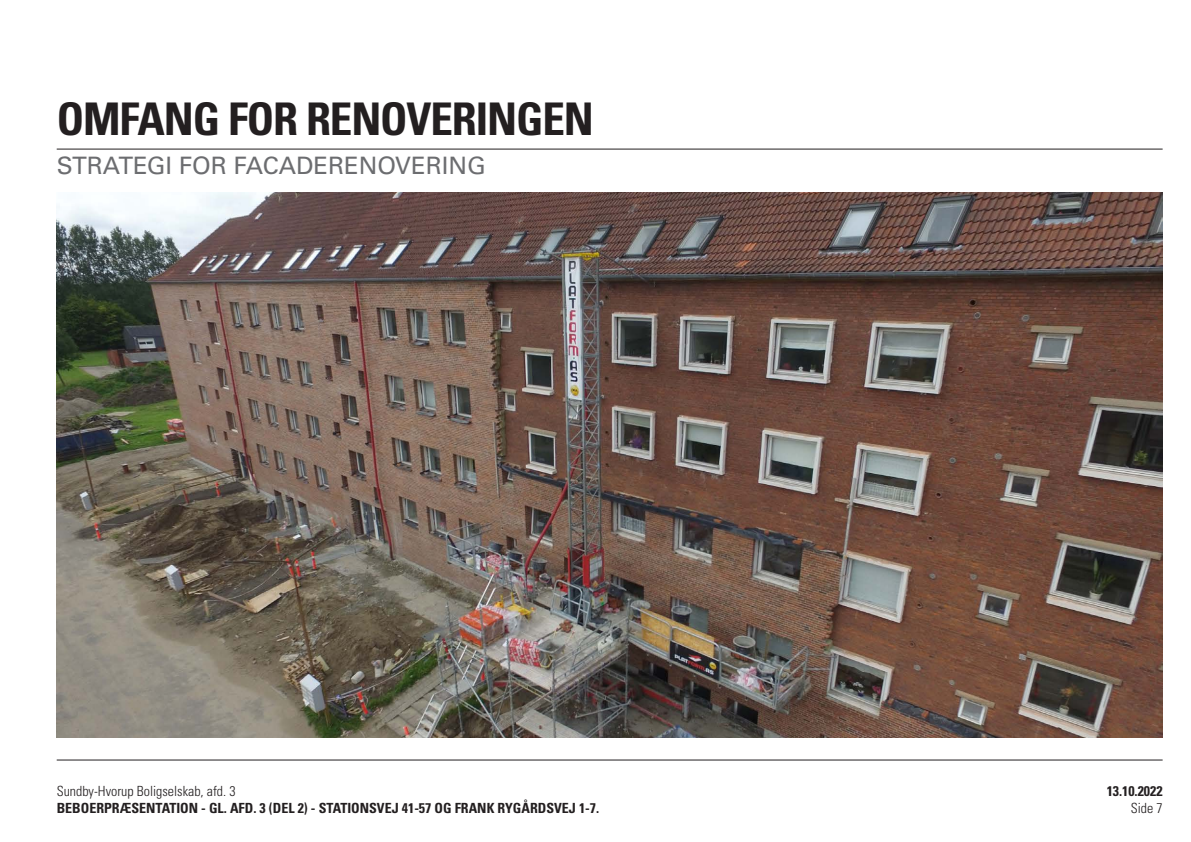
<style>
.page{position:relative;width:1191px;height:842px;background:#fff}
.page>*{position:absolute;margin:0;border:0;box-sizing:border-box;transform-origin:0 0}
.Afsnit_overskrift{font:700 condensed 45px "Univers LT";letter-spacing:-.025em;color:#231f20}
.Lille_overskrift{font:24px "Univers LT";color:#6c6d70}
.t1{font:700 condensed 14px "Univers LT";color:#231f20}
.t2{font:300 condensed 14px "Univers LT";color:#231f20}
</style>
<div class="page">
<hr style="left:57px;top:760px;width:1105px;height:1px;background:#231f20">
<hr style="left:57px;top:149px;width:1105px;height:1px;background:#231f20">
<img style="left:57px;top:193px;width:1105px;height:544px">
<p class="Afsnit_overskrift" style="left:57px;top:91px;width:538px">OMFANG FOR RENOVERINGEN</p>
<p class="Lille_overskrift" style="left:57px;top:151px;width:431px">STRATEGI FOR FACADERENOVERING</p>
<p class="t2" style="left:57px;top:783px;width:180px">Sundby-Hvorup Boligselskab, afd. 3</p>
<p class="t1" style="left:57px;top:800px;width:544px">BEBOERPRÆSENTATION - GL. AFD. 3 (DEL 2) - STATIONSVEJ 41-57 OG FRANK RYGÅRDSVEJ 1-7.</p>
<p class="t1" style="left:1106px;top:783px;width:57px">13.10.2022</p>
<p class="t2" style="left:1130px;top:800px;width:33px">Side 7</p>
</div>
